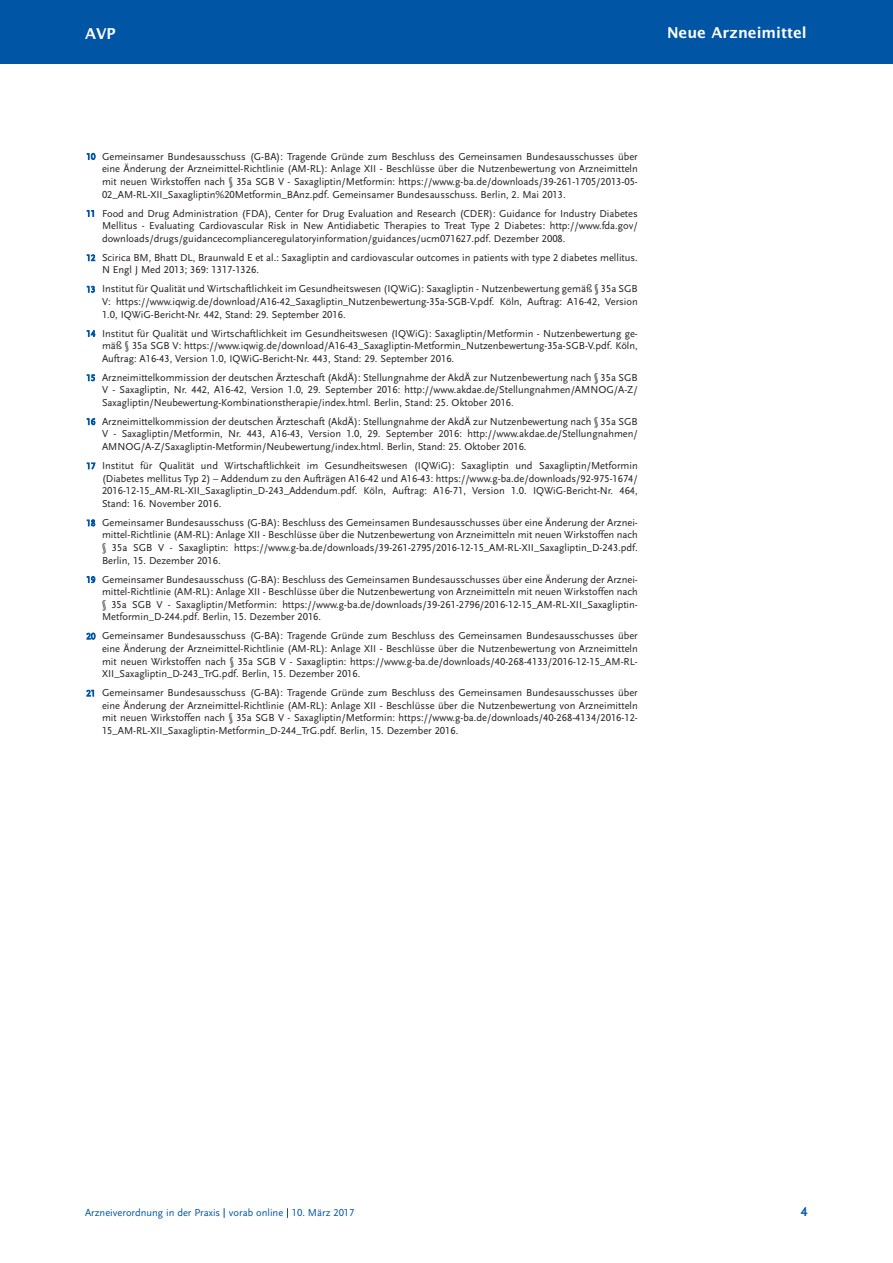
<style>
.page{position:relative;width:893px;height:1263px;background:#fff}
.page>*{position:absolute;margin:0;border:0;box-sizing:border-box;transform-origin:0 0}
.t1{font:600 15px "Lucida Sans";color:#fff}
.t2{font:700 13.5px "Scala Sans LF";color:#0155a5}
.t3{font:10.5px/12.6px "Scala Sans LF";color:#231f20;text-align:justify}
.t4{font:10.5px "Scala Sans LF";color:#0155a5}
.s1{font-size:9px;color:#0155a5}
</style>
<div class="page">
<div style="left:0;top:0;width:892px;height:64px;background:#0155a5"></div>
<h1 class="t1" style="left:85px;top:25px;width:32px">AVP</h1>
<h1 class="t1" style="left:667px;top:24px;width:141px">Neue Arzneimittel</h1>
<p class="t3" style="left:102px;top:150px;width:537px;text-indent:-16px"><span class="s1">10</span> Gemeinsamer Bundesausschuss (G-BA): Tragende Gründe zum Beschluss des Gemeinsamen Bundesausschusses über eine Änderung der Arzneimittel-Richtlinie (AM-RL): Anlage XII - Beschlüsse über die Nutzenbewertung von Arzneimitteln mit neuen Wirkstoffen nach § 35a SGB V - Saxagliptin/Metformin: https://www.g-ba.de/downloads/39-261-1705/2013-05- 02_AM-RL-XII_Saxagliptin%20Metformin_BAnz.pdf. Gemeinsamer Bundesausschuss. Berlin, 2. Mai 2013.</p>
<p class="t3" style="left:102px;top:207px;width:537px;text-indent:-16px"><span class="s1">11</span> Food and Drug Administration (FDA), Center for Drug Evaluation and Research (CDER): Guidance for Industry Diabetes Mellitus - Evaluating Cardiovascular Risk in New Antidiabetic Therapies to Treat Type 2 Diabetes: http://www.fda.gov/ downloads/drugs/guidancecomplianceregulatoryinformation/guidances/ucm071627.pdf. Dezember 2008.</p>
<p class="t3" style="left:102px;top:251px;width:537px;text-indent:-16px"><span class="s1">12</span> Scirica BM, Bhatt DL, Braunwald E et al.: Saxagliptin and cardiovascular outcomes in patients with type 2 diabetes mellitus.<br>N Engl J Med 2013; 369: 1317-1326.</p>
<p class="t3" style="left:102px;top:283px;width:537px;text-indent:-16px"><span class="s1">13</span> Institut für Qualität und Wirtschaftlichkeit im Gesundheitswesen (IQWiG): Saxagliptin - Nutzenbewertung gemäß § 35a SGB V: https://www.iqwig.de/download/A16-42_Saxagliptin_Nutzenbewertung-35a-SGB-V.pdf. Köln, Auftrag: A16-42, Version 1.0, IQWiG-Bericht-Nr. 442, Stand: 29. September 2016.</p>
<p class="t3" style="left:102px;top:327px;width:537px;text-indent:-16px"><span class="s1">14</span> Institut für Qualität und Wirtschaftlichkeit im Gesundheitswesen (IQWiG): Saxagliptin/Metformin - Nutzenbewertung ge&shy;mäß § 35a SGB V: https://www.iqwig.de/download/A16-43_Saxagliptin-Metformin_Nutzenbewertung-35a-SGB-V.pdf. Köln, Auftrag: A16-43, Version 1.0, IQWiG-Bericht-Nr. 443, Stand: 29. September 2016.</p>
<p class="t3" style="left:102px;top:371px;width:537px;text-indent:-16px"><span class="s1">15</span> Arzneimittelkommission der deutschen Ärzteschaft (AkdÄ): Stellungnahme der AkdÄ zur Nutzenbewertung nach § 35a SGB V - Saxagliptin, Nr. 442, A16-42, Version 1.0, 29. September 2016: http://www.akdae.de/Stellungnahmen/AMNOG/A-Z/ Saxagliptin/Neubewertung-Kombinationstherapie/index.html. Berlin, Stand: 25. Oktober 2016.</p>
<p class="t3" style="left:102px;top:415px;width:537px;text-indent:-16px"><span class="s1">16</span> Arzneimittelkommission der deutschen Ärzteschaft (AkdÄ): Stellungnahme der AkdÄ zur Nutzenbewertung nach § 35a SGB V - Saxagliptin/Metformin, Nr. 443, A16-43, Version 1.0, 29. September 2016: http://www.akdae.de/Stellungnahmen/ AMNOG/A-Z/Saxagliptin-Metformin/Neubewertung/index.html. Berlin, Stand: 25. Oktober 2016.</p>
<p class="t3" style="left:102px;top:459px;width:537px;text-indent:-16px"><span class="s1">17</span> Institut für Qualität und Wirtschaftlichkeit im Gesundheitswesen (IQWiG): Saxagliptin und Saxagliptin/Metformin (Diabetes mellitus Typ 2) – Addendum zu den Aufträgen A16-42 und A16-43: https://www.g-ba.de/downloads/92-975-1674/ 2016-12-15_AM-RL-XII_Saxagliptin_D-243_Addendum.pdf. Köln, Auftrag: A16-71, Version 1.0. IQWiG-Bericht-Nr. 464, Stand: 16. November 2016.</p>
<p class="t3" style="left:102px;top:516px;width:537px;text-indent:-16px"><span class="s1">18</span> Gemeinsamer Bundesausschuss (G-BA): Beschluss des Gemeinsamen Bundesausschusses über eine Änderung der Arznei&shy;mittel-Richtlinie (AM-RL): Anlage XII - Beschlüsse über die Nutzenbewertung von Arzneimitteln mit neuen Wirkstoffen nach § 35a SGB V - Saxagliptin: https://www.g-ba.de/downloads/39-261-2795/2016-12-15_AM-RL-XII_Saxagliptin_D-243.pdf.<br>Berlin, 15. Dezember 2016.</p>
<p class="t3" style="left:102px;top:573px;width:537px;text-indent:-16px"><span class="s1">19</span> Gemeinsamer Bundesausschuss (G-BA): Beschluss des Gemeinsamen Bundesausschusses über eine Änderung der Arznei&shy;mittel-Richtlinie (AM-RL): Anlage XII - Beschlüsse über die Nutzenbewertung von Arzneimitteln mit neuen Wirkstoffen nach § 35a SGB V - Saxagliptin/Metformin: https://www.g-ba.de/downloads/39-261-2796/2016-12-15_AM-RL-XII_Saxagliptin-Metformin_D-244.pdf. Berlin, 15. Dezember 2016.</p>
<p class="t3" style="left:102px;top:630px;width:537px;text-indent:-16px"><span class="s1">20</span> Gemeinsamer Bundesausschuss (G-BA): Tragende Gründe zum Beschluss des Gemeinsamen Bundesausschusses über eine Änderung der Arzneimittel-Richtlinie (AM-RL): Anlage XII - Beschlüsse über die Nutzenbewertung von Arzneimitteln mit neuen Wirkstoffen nach § 35a SGB V - Saxagliptin: https://www.g-ba.de/downloads/40-268-4133/2016-12-15_AM-RL-XII_Saxagliptin_D-243_TrG.pdf. Berlin, 15. Dezember 2016.</p>
<p class="t3" style="left:102px;top:687px;width:537px;text-indent:-16px"><span class="s1">21</span> Gemeinsamer Bundesausschuss (G-BA): Tragende Gründe zum Beschluss des Gemeinsamen Bundesausschusses über eine Änderung der Arzneimittel-Richtlinie (AM-RL): Anlage XII - Beschlüsse über die Nutzenbewertung von Arzneimitteln mit neuen Wirkstoffen nach § 35a SGB V - Saxagliptin/Metformin: https://www.g-ba.de/downloads/40-268-4134/2016-12- 15_AM-RL-XII_Saxagliptin-Metformin_D-244_TrG.pdf. Berlin, 15. Dezember 2016.</p>
<p class="t4" style="left:85px;top:1207px;width:271px">Arzneiverordnung in der Praxis vorab online 10. März 2017</p>
<p class="t2" style="left:801px;top:1204px;width:8px">4</p>
</div>
